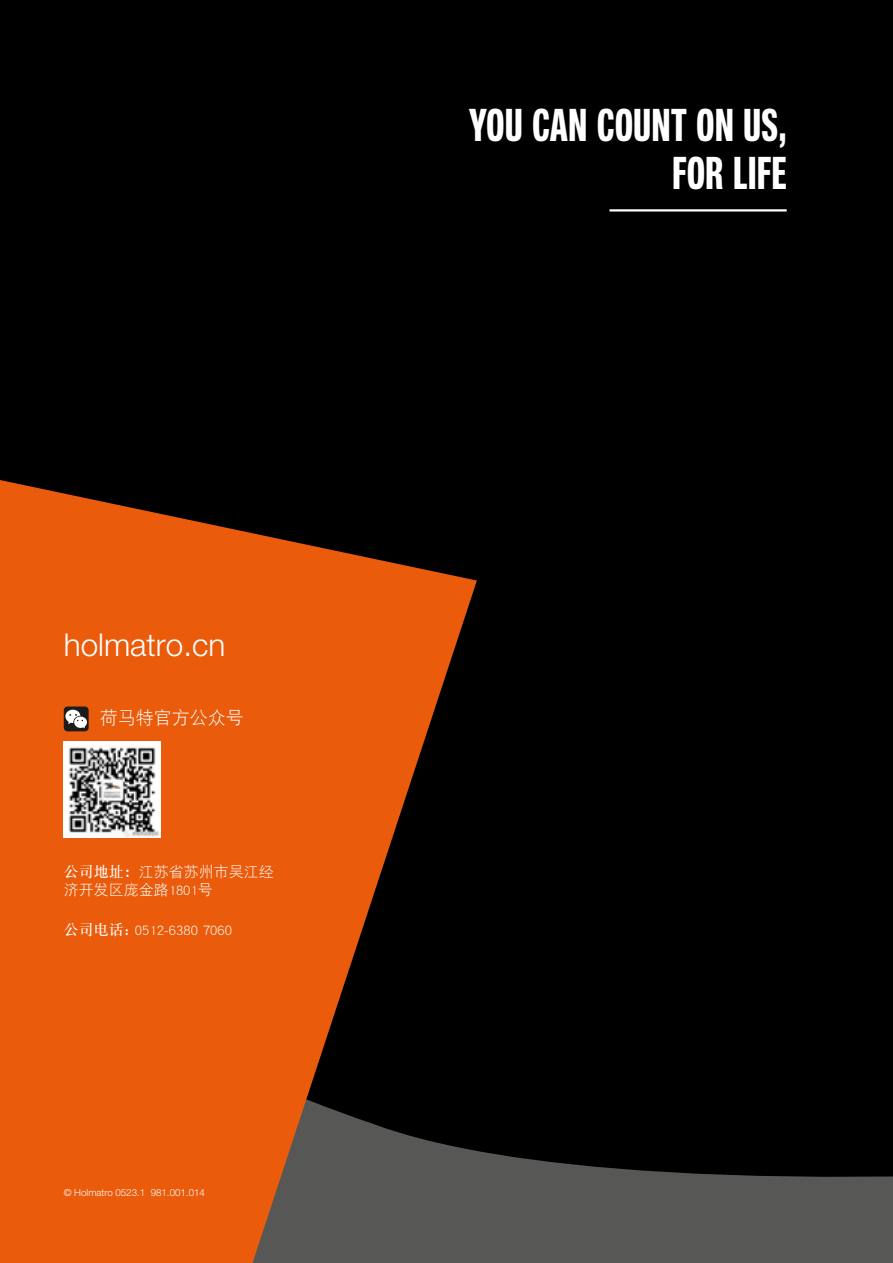
<style>
.page{position:relative;width:893px;height:1263px;background:#000}
.page>*{position:absolute;margin:0;border:0;box-sizing:border-box;transform-origin:0 0}
.t1{font:700 45px/48px "Neue Helvetica Pro 79 Cm";letter-spacing:.015em;color:#fff;text-align:right}
.t2{font:300 31.5px "Helvetica Neue LT Std";color:#fff}
.t3{font:18px "DFP Hei W3";color:#fff}
.t4{font:15px/18px "DFP Hei W3";color:#fff}
.t5{font:300 9.75px "Helvetica Neue LT Std";color:#fff}
.s1{font-family:"DFP Song W7"}
</style>
<div class="page">
<svg style="left:477px;top:1151px;width:416px;height:112px;fill:#575756"></svg>
<svg style="left:0;top:480px;width:477px;height:783px;fill:#ea5b0b"></svg>
<hr style="left:609px;top:209px;width:178px;height:2px;background:#fff">
<div style="left:64px;top:706px;width:25px;height:25px;background:#1c1c1c;border-radius:4px"></div>
<svg style="left:65px;top:709px;width:22px;height:19px"></svg>
<img style="left:64px;top:741px;width:97px;height:97px">
<h2 class="t2" style="left:64px;top:625px;width:163px">holmatro.cn</h2>
<p class="t3" style="left:100px;top:709px;width:145px">荷马特官方公众号</p>
<p class="t4" style="left:64px;top:863px;width:211px"><span class="s1">公司地址：</span>江苏省苏州市吴江经济开发区庞金路1801号</p>
<p class="t4" style="left:64px;top:921px;width:170px"><span class="s1">公司电话:</span> 0512-6380 7060</p>
<p class="t5" style="left:64px;top:1186px;width:143px">© Holmatro 0523.1 981.001.014</p>
<h1 class="t1" style="left:469px;top:100px;width:319px">YOU CAN COUNT ON US,<br>FOR LIFE</h1>
</div>
